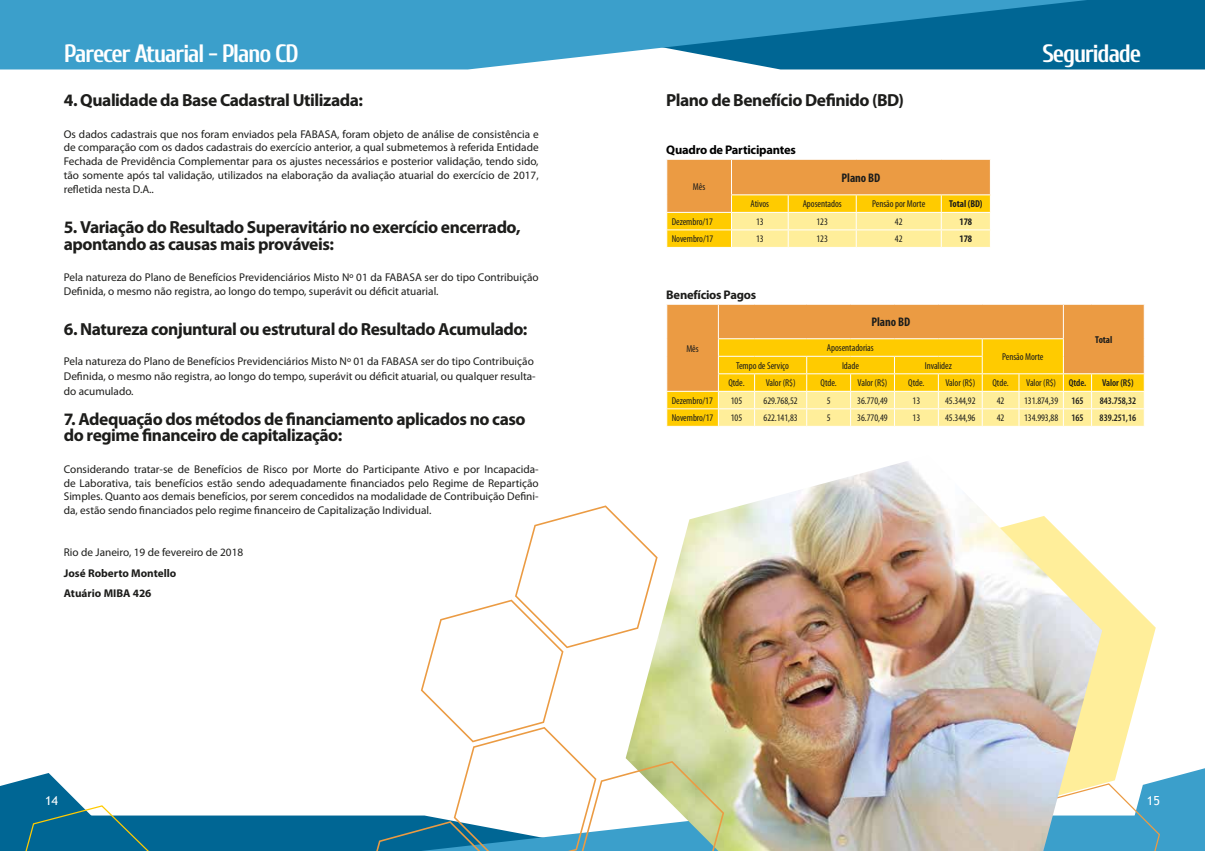
<style>
.page{position:relative;width:1205px;height:851px;background:#fff}
.page>*{position:absolute;margin:0;border:0;box-sizing:border-box;transform-origin:0 0}
.t1{font:700 25px "Cuprum";letter-spacing:-.06em;color:#fff}
.t2{font:700 17.5px/16.2px "Myriad Pro";letter-spacing:-.03em;color:#1d1d1b}
.t3{font:700 12.5px "Myriad Pro";letter-spacing:-.02em;color:#000}
.t4{font:700 12.5px "Myriad Pro";letter-spacing:-.02em;color:#1d1d1b}
.t5{font:700 condensed 12.5px "Myriad Pro";letter-spacing:-.005em;color:#1d1d1b}
.t6{font:12.5px "Trebuchet MS";color:#fff}
.t7{font:11.25px/13.8px "Myriad Pro";color:#1d1d1b;text-align:justify}
.t8{font:700 11.25px/20.9px "Myriad Pro";color:#1d1d1b}
.t9{font:condensed 10px "Myriad Pro";letter-spacing:-.005em;color:#1d1d1b}
.t10{font:600 condensed 10px "Myriad Pro";letter-spacing:-.005em;color:#1d1d1b}
.t11{font:700 condensed 10px "Myriad Pro";letter-spacing:-.005em;color:#1d1d1b}
</style>
<div class="page">
<svg style="left:1102px;top:768px;width:103px;height:82px;background:#48a4cd"></svg>
<svg style="left:0;top:0;width:1205px;height:69px;background:#3091bb"></svg>
<svg style="left:1102px;top:574px;width:54px;height:247px;fill:#ffee9a"></svg>
<img style="left:744px;top:461px;width:358px;height:389px">
<img style="left:0;top:505px;width:889px;height:345px">
<svg style="left:666px;top:159px;width:325px;height:88px;background:#f6c358"></svg>
<div style="left:667px;top:305px;width:477px;height:34px;background:#eb9b43"></div>
<svg style="left:667px;top:339px;width:51px;height:87px;background:#f2ae2c"></svg>
<hr style="left:718px;top:304px;width:1px;height:34px;background:#fff">
<svg style="left:1064px;top:304px;width:27px;height:1px"></svg>
<hr style="left:1063px;top:304px;width:1px;height:34px;background:#fff">
<hr style="left:718px;top:338px;width:36px;height:1px;background:#fff">
<hr style="left:754px;top:338px;width:53px;height:1px;background:#fff">
<hr style="left:807px;top:338px;width:43px;height:1px;background:#fff">
<hr style="left:850px;top:338px;width:44px;height:1px;background:#fff">
<hr style="left:894px;top:338px;width:44px;height:1px;background:#fff">
<hr style="left:938px;top:338px;width:44px;height:1px;background:#fff">
<hr style="left:982px;top:338px;width:37px;height:1px;background:#fff">
<hr style="left:1019px;top:338px;width:45px;height:1px;background:#fff">
<hr style="left:666px;top:391px;width:52px;height:1px;background:#fff">
<hr style="left:666px;top:408px;width:52px;height:1px;background:#fff">
<svg style="left:666px;top:339px;width:1px;height:87px"></svg>
<svg style="left:718px;top:339px;width:427px;height:88px;background:#fdd850"></svg>
<hr style="left:1091px;top:426px;width:53px;height:1px;background:#fff">
<h1 class="t1" style="left:64px;top:34px;width:237px">Parecer Atuarial - Plano CD</h1>
<h2 class="t2" style="left:64px;top:92px;width:301px">4. Qualidade da Base Cadastral Utilizada:</h2>
<p class="t7" style="left:64px;top:127px;width:476px">Os dados cadastrais que nos foram enviados pela FABASA, foram objeto de análise de consistência e de comparação com os dados cadastrais do exercício anterior, a qual submetemos à referida Entidade Fechada de Previdência Complementar para os ajustes necessários e posterior validação, tendo sido, tão somente após tal validação, utilizados na elaboração da avaliação atuarial do exercício de 2017, refletida nesta D.A..</p>
<h2 class="t2" style="left:64px;top:219px;width:458px">5. Variação do Resultado Superavitário no exercício encerrado, apontando as causas mais prováveis:</h2>
<p class="t7" style="left:64px;top:270px;width:476px">Pela natureza do Plano de Benefícios Previdenciários Misto Nº 01 da FABASA ser do tipo Contribuição<br>Definida, o mesmo não registra, ao longo do tempo, superávit ou déficit atuarial.</p>
<h2 class="t2" style="left:64px;top:321px;width:465px">6. Natureza conjuntural ou estrutural do Resultado Acumulado:</h2>
<p class="t7" style="left:64px;top:353px;width:473px;line-height:15px;text-align:left">Pela natureza do Plano de Benefícios Previdenciários Misto Nº 01 da FABASA ser do tipo Contribuição<br>Definida, o mesmo não registra, ao longo do tempo, superávit ou déficit atuarial, ou qualquer resulta&shy;do acumulado.</p>
<h2 class="t2" style="left:64px;top:411px;width:463px">7. Adequação dos métodos de financiamento aplicados no caso do regime financeiro de capitalização:</h2>
<p class="t7" style="left:64px;top:462px;width:476px">Considerando tratar-se de Benefícios de Risco por Morte do Participante Ativo e por Incapacida&shy;de Laborativa, tais benefícios estão sendo adequadamente financiados pelo Regime de Repartição Simples. Quanto aos demais benefícios, por serem concedidos na modalidade de Contribuição Defini&shy;da, estão sendo financiados pelo regime financeiro de Capitalização Individual.</p>
<p class="t7" style="left:64px;top:545px;width:181px">Rio de Janeiro, 19 de fevereiro de 2018</p>
<p class="t8" style="left:64px;top:562px;width:114px">José Roberto Montello<br>Atuário MIBA 426</p>
<h2 class="t2" style="left:666px;top:92px;width:239px">Plano de Benefício Definido (BD)</h2>
<p class="t3" style="left:666px;top:142px;width:131px">Quadro de Participantes</p>
<p class="t9" style="left:693px;top:181px;width:14px">Mês</p>
<p class="t5" style="left:841px;top:171px;width:40px">Plano BD</p>
<p class="t9" style="left:750px;top:199px;width:20px">Ativos</p>
<p class="t9" style="left:803px;top:199px;width:41px">Aposentados</p>
<p class="t9" style="left:872px;top:199px;width:55px">Pensão por Morte</p>
<p class="t11" style="left:949px;top:198px;width:35px">Total (BD)</p>
<p class="t9" style="left:672px;top:216px;width:43px">Dezembro/17</p>
<p class="t9" style="left:756px;top:216px;width:9px">13</p>
<p class="t9" style="left:816px;top:216px;width:13px">123</p>
<p class="t9" style="left:895px;top:216px;width:9px">42</p>
<p class="t11" style="left:959px;top:216px;width:14px">178</p>
<p class="t9" style="left:672px;top:234px;width:43px">Novembro/17</p>
<p class="t9" style="left:756px;top:234px;width:9px">13</p>
<p class="t9" style="left:816px;top:234px;width:13px">123</p>
<p class="t9" style="left:895px;top:234px;width:9px">42</p>
<p class="t11" style="left:959px;top:233px;width:14px">178</p>
<p class="t4" style="left:666px;top:287px;width:91px">Benefícios Pagos</p>
<p class="t5" style="left:871px;top:315px;width:40px">Plano BD</p>
<h1 class="t1" style="left:1042px;top:34px;width:100px">Seguridade</h1>
<p class="t9" style="left:686px;top:343px;width:14px">Mês</p>
<p class="t11" style="left:1095px;top:334px;width:19px">Total</p>
<p class="t9" style="left:827px;top:342px;width:48px">Aposentadorias</p>
<p class="t9" style="left:1002px;top:351px;width:43px">Pensão Morte</p>
<p class="t9" style="left:736px;top:360px;width:54px">Tempo de Serviço</p>
<p class="t9" style="left:842px;top:360px;width:18px">Idade</p>
<p class="t9" style="left:925px;top:360px;width:29px">Invalidez</p>
<p class="t9" style="left:728px;top:377px;width:18px">Qtde.</p>
<p class="t9" style="left:766px;top:377px;width:31px">Valor (R$)</p>
<p class="t9" style="left:820px;top:377px;width:18px">Qtde.</p>
<p class="t9" style="left:857px;top:377px;width:31px">Valor (R$)</p>
<p class="t9" style="left:908px;top:377px;width:18px">Qtde.</p>
<p class="t9" style="left:945px;top:377px;width:31px">Valor (R$)</p>
<p class="t9" style="left:992px;top:377px;width:18px">Qtde.</p>
<p class="t9" style="left:1026px;top:377px;width:31px">Valor (R$)</p>
<p class="t10" style="left:1068px;top:377px;width:19px">Qtde.</p>
<p class="t10" style="left:1102px;top:377px;width:33px">Valor (R$)</p>
<p class="t9" style="left:672px;top:395px;width:43px">Dezembro/17</p>
<p class="t9" style="left:731px;top:395px;width:13px">105</p>
<p class="t9" style="left:763px;top:395px;width:36px">629.768,52</p>
<p class="t9" style="left:827px;top:395px;width:5px">5</p>
<p class="t9" style="left:857px;top:395px;width:32px">36.770,49</p>
<p class="t9" style="left:912px;top:395px;width:9px">13</p>
<p class="t9" style="left:945px;top:395px;width:32px">45.344,92</p>
<p class="t9" style="left:997px;top:395px;width:9px">42</p>
<p class="t9" style="left:1024px;top:395px;width:36px">131.874,39</p>
<p class="t10" style="left:1071px;top:395px;width:14px">165</p>
<p class="t10" style="left:1099px;top:395px;width:38px">843.758,32</p>
<p class="t9" style="left:672px;top:412px;width:43px">Novembro/17</p>
<p class="t9" style="left:731px;top:412px;width:13px">105</p>
<p class="t9" style="left:763px;top:412px;width:36px">622.141,83</p>
<p class="t9" style="left:827px;top:412px;width:5px">5</p>
<p class="t9" style="left:857px;top:412px;width:32px">36.770,49</p>
<p class="t9" style="left:912px;top:412px;width:9px">13</p>
<p class="t9" style="left:945px;top:412px;width:32px">45.344,96</p>
<p class="t9" style="left:997px;top:412px;width:9px">42</p>
<p class="t9" style="left:1024px;top:412px;width:36px">134.993,88</p>
<p class="t10" style="left:1071px;top:412px;width:14px">165</p>
<p class="t10" style="left:1099px;top:412px;width:38px">839.251,16</p>
<p class="t6" style="left:45px;top:793px;width:15px">14</p>
<p class="t6" style="left:1147px;top:793px;width:15px">15</p>
</div>
